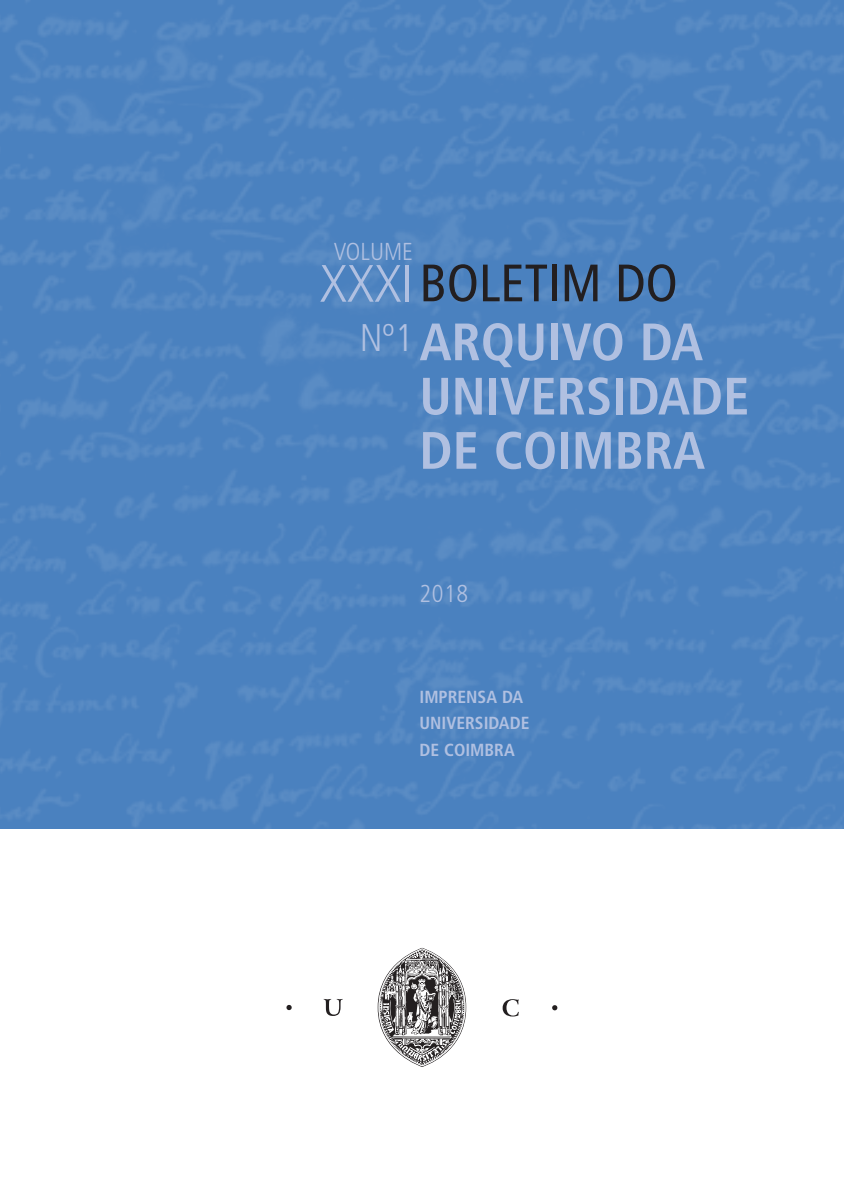
<style>
.page{position:relative;width:844px;height:1191px;background:#fff}
.page>*{position:absolute;margin:0;border:0;box-sizing:border-box;transform-origin:0 0}
.t1{font:700 condensed 52.5px "Frutiger LT Std";color:#b0c0e1}
.t2{font:condensed 52.5px "Frutiger LT Std";color:#231f20}
.t3{font:300 condensed 38.5px "Frutiger LT Std";color:#b0c0e1}
.t4{font:300 condensed 24.5px "Frutiger LT Std";color:#b0c0e1}
.t5{font:700 condensed 17.5px/26.2px "Frutiger LT Std";color:#b0c0e1}
.s1{font-weight:300;color:#b0c0e1}
</style>
<div class="page">
<img style="left:0;top:0;width:843px;height:828px">
<svg style="left:323px;top:999px;width:19px;height:17px"></svg>
<svg style="left:502px;top:999px;width:16px;height:17px"></svg>
<svg style="left:286px;top:1005px;width:6px;height:5px"></svg>
<svg style="left:552px;top:1005px;width:5px;height:5px"></svg>
<svg style="left:379px;top:949px;width:88px;height:115px"></svg>
<p class="t4" style="left:333px;top:237px;width:81px">VOLUME</p>
<p class="t2" style="left:319px;top:252px;width:359px"><span class="s1">XXXI</span>BOLETIM DO</p>
<p class="t3" style="left:360px;top:315px;width:55px">Nº1</p>
<p class="t1" style="left:419px;top:311px;width:285px">ARQUIVO DA</p>
<p class="t1" style="left:419px;top:365px;width:331px">UNIVERSIDADE</p>
<p class="t1" style="left:419px;top:419px;width:287px">DE COIMBRA</p>
<p class="t4" style="left:419px;top:579px;width:50px">2018</p>
<p class="t5" style="left:419px;top:684px;width:105px">IMPRENSA DA</p>
<p class="t5" style="left:419px;top:710px;width:111px">UNIVERSIDADE<br>DE COIMBRA</p>
</div>
